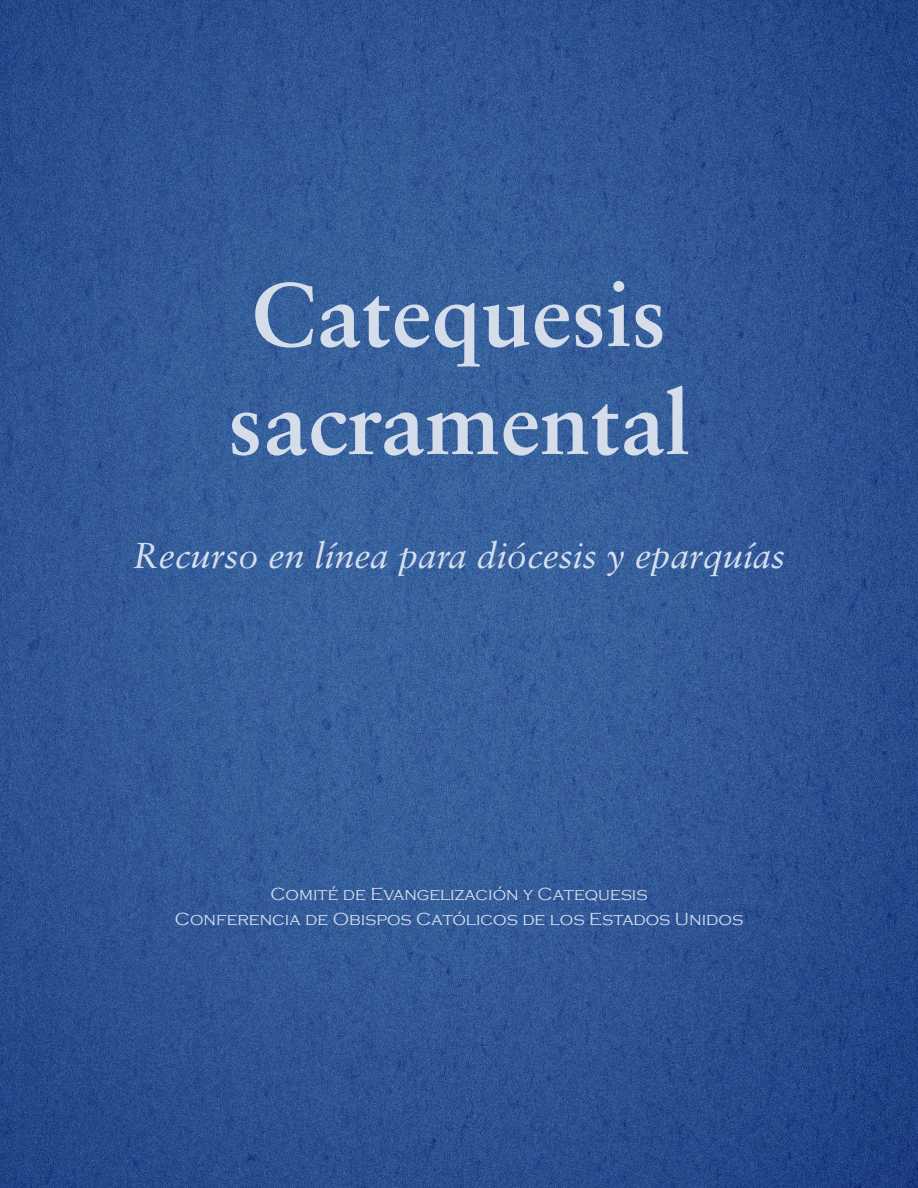
<style>
.page{position:relative;width:918px;height:1188px;background:#fff}
.page>*{position:absolute;margin:0;border:0;box-sizing:border-box;transform-origin:0 0}
.t1{font:700 90px/108px "Sabon LT Std";color:#d4dde9}
.BkSubtitle{font:italic 36px "Sabon LT Std";color:#d5deef}
.BkPub{font:300 18px "Copperplate Gothic";color:#d5deef}
.BkPub-2{font:300 18px "Copperplate Gothic";color:#d4dde9}
</style>
<div class="page">
<img style="left:0;top:0;width:918px;height:1188px">
<p class="t1" style="left:228px;top:259px;width:464px">Catequesis sacramental</p>
<p class="BkSubtitle" style="left:133px;top:535px;width:654px">Recurso en línea para diócesis y eparquías</p>
<p class="BkPub-2" style="left:270px;top:884px;width:379px">Comité de Evangelización y Catequesis</p>
<p class="BkPub" style="left:175px;top:910px;width:570px">Conferencia de Obispos Católicos de los Estados Unidos</p>
</div>
